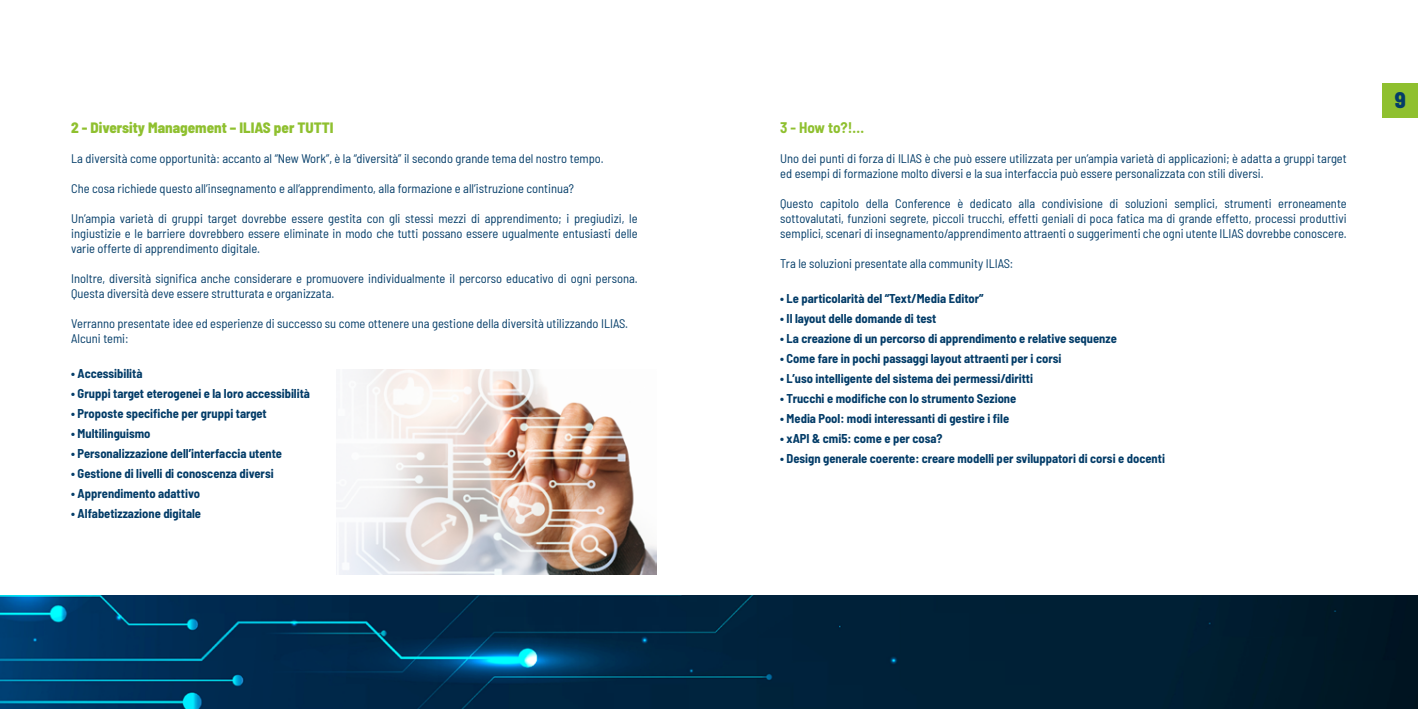
<style>
.page{position:relative;width:1418px;height:709px;background:#fff}
.page>*{position:absolute;margin:0;border:0;box-sizing:border-box;transform-origin:0 0}
.t1{font:800 semi-condensed 22.5px "Barlow";color:#033c68}
.t2{font:800 semi-condensed 15px "Barlow";color:#8fc02f}
.t3{font:700 semi-condensed 15px "Barlow";color:#8fc02f}
.t4{font:semi-condensed 12.5px/15px "Barlow";color:#033c68}
.t5{font:700 semi-condensed 12.5px "Barlow";color:#033c68}
</style>
<div class="page">
<div style="left:1382px;top:83px;width:35px;height:34px;background:#8fc02f"></div>
<img style="left:0;top:595px;width:1417px;height:114px">
<img style="left:337px;top:369px;width:319px;height:205px">
<p class="t2" style="left:71px;top:117px;width:264px">2 - Diversity Management – ILIAS per TUTTI</p>
<p class="t4" style="left:71px;top:150px;width:534px">La diversità come opportunità: accanto al “New Work”, è la “diversità” il secondo grande tema del nostro tempo.</p>
<p class="t4" style="left:71px;top:180px;width:504px">Che cosa richiede questo all’insegnamento e all’apprendimento, alla formazione e all’istruzione continua?</p>
<p class="t4" style="left:71px;top:210px;width:568px;text-align:justify">Un’ampia varietà di gruppi target dovrebbe essere gestita con gli stessi mezzi di apprendimento; i pregiudizi, le ingiustizie e le barriere dovrebbero essere eliminate in modo che tutti possano essere ugualmente entusiasti delle varie offerte di apprendimento digitale.</p>
<p class="t4" style="left:71px;top:270px;width:568px">Inoltre, diversità significa anche considerare e promuovere individualmente il percorso educativo di ogni persona.<br>Questa diversità deve essere strutturata e organizzata.</p>
<p class="t4" style="left:71px;top:315px;width:558px">Verranno presentate idee ed esperienze di successo su come ottenere una gestione della diversità utilizzando ILIAS.<br>Alcuni temi:</p>
<p class="t5" style="left:71px;top:365px;width:73px">• Accessibilità</p>
<p class="t5" style="left:71px;top:385px;width:240px">• Gruppi target eterogenei e la loro accessibilità</p>
<p class="t5" style="left:71px;top:405px;width:197px">• Proposte specifiche per gruppi target</p>
<p class="t5" style="left:71px;top:425px;width:81px">• Multilinguismo</p>
<p class="t5" style="left:71px;top:445px;width:212px">• Personalizzazione dell’interfaccia utente</p>
<p class="t5" style="left:71px;top:465px;width:204px">• Gestione di livelli di conoscenza diversi</p>
<p class="t5" style="left:71px;top:485px;width:130px">• Apprendimento adattivo</p>
<p class="t5" style="left:71px;top:505px;width:131px">• Alfabetizzazione digitale</p>
<p class="t3" style="left:780px;top:117px;width:85px">3 - How to?!…</p>
<p class="t4" style="left:780px;top:150px;width:568px">Uno dei punti di forza di ILIAS è che può essere utilizzata per un’ampia varietà di applicazioni; è adatta a gruppi target ed esempi di formazione molto diversi e la sua interfaccia può essere personalizzata con stili diversi.</p>
<p class="t4" style="left:780px;top:195px;width:568px;text-align:justify">Questo capitolo della Conference è dedicato alla condivisione di soluzioni semplici, strumenti erroneamente sottovalutati, funzioni segrete, piccoli trucchi, effetti geniali di poca fatica ma di grande effetto, processi produttivi semplici, scenari di insegnamento/apprendimento attraenti o suggerimenti che ogni utente ILIAS dovrebbe conoscere.</p>
<p class="t4" style="left:780px;top:255px;width:235px">Tra le soluzioni presentate alla community ILIAS:</p>
<p class="t5" style="left:780px;top:290px;width:205px">• Le particolarità del “Text/Media Editor”</p>
<p class="t5" style="left:780px;top:310px;width:158px">• Il layout delle domande di test</p>
<p class="t5" style="left:780px;top:330px;width:338px">• La creazione di un percorso di apprendimento e relative sequenze</p>
<p class="t5" style="left:780px;top:350px;width:283px">• Come fare in pochi passaggi layout attraenti per i corsi</p>
<p class="t5" style="left:780px;top:370px;width:254px">• L’uso intelligente del sistema dei permessi/diritti</p>
<p class="t5" style="left:780px;top:390px;width:237px">• Trucchi e modifiche con lo strumento Sezione</p>
<p class="t5" style="left:780px;top:410px;width:230px">• Media Pool: modi interessanti di gestire i file</p>
<p class="t5" style="left:780px;top:430px;width:164px">• xAPI &amp; cmi5: come e per cosa?</p>
<p class="t5" style="left:780px;top:450px;width:386px">• Design generale coerente: creare modelli per sviluppatori di corsi e docenti</p>
<h1 class="t1" style="left:1394px;top:84px;width:13px">9</h1>
</div>
